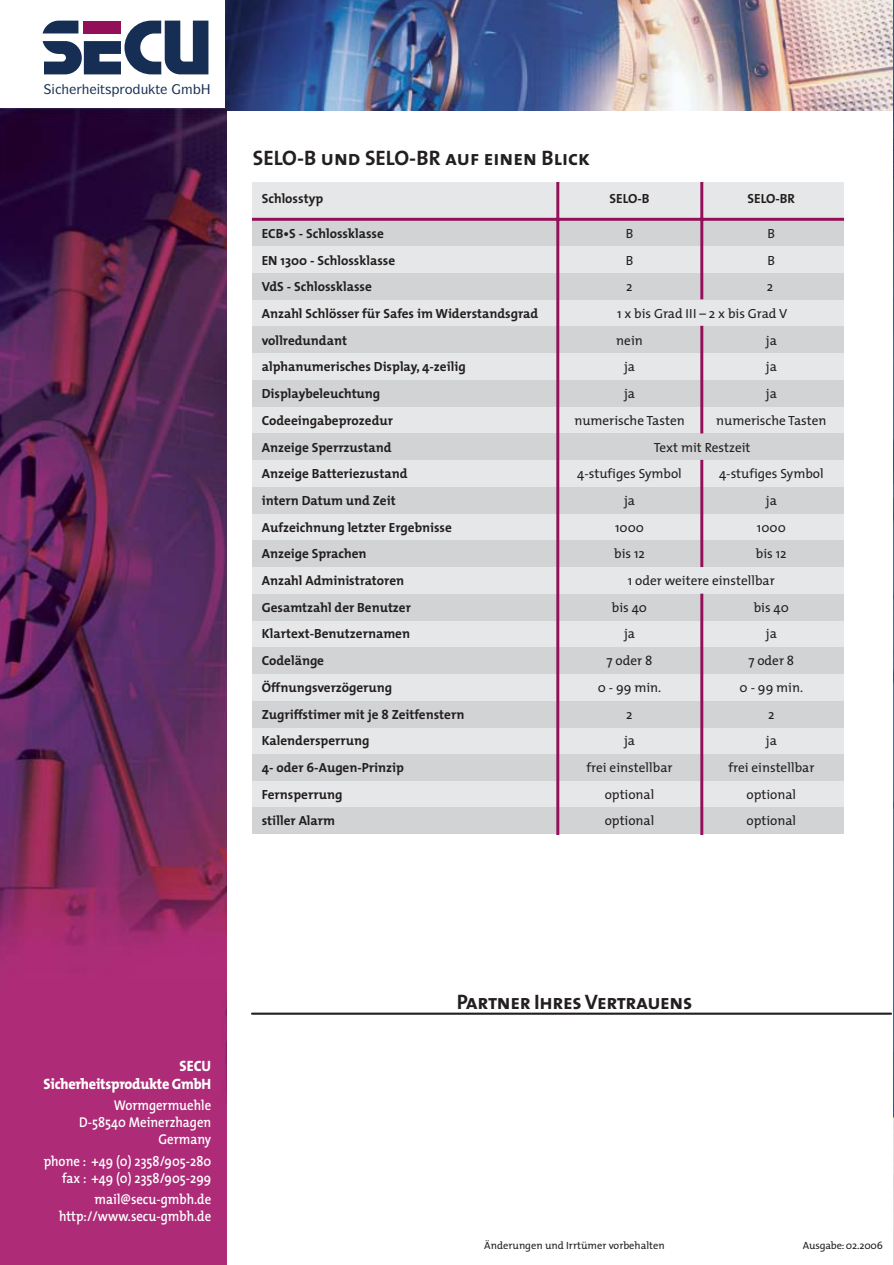
<style>
.page{position:relative;width:894px;height:1265px;background:#fff}
.page>*{position:absolute;margin:0;border:0;box-sizing:border-box;transform-origin:0 0}
.t1{font:21px "The Mix Bold Caps";letter-spacing:-.015em;color:#231f1f}
.t2{font:800 15px/18px "The Mix";letter-spacing:-.015em;color:#fff;text-align:right;scale:.95 1}
.t3{font:600 14.25px/17.1px "The Mix";color:#fff;text-align:right;scale:.9 1}
.t4{font:700 13.35px "The Mix";color:#231f1f}
.t5{font:13.35px "The Mix";color:#231f1f}
.t6{font:500 13.35px "Symbol";color:#162e53}
.t7{font:10.5px "The Mix";color:#231f1f}
</style>
<div class="page">
<img style="left:226px;top:0;width:667px;height:111px">
<img style="left:0;top:109px;width:226px;height:1155px">
<svg style="left:43px;top:21px;width:165px;height:53px"></svg>
<hr style="left:252px;top:1012px;width:639px;height:2px;background:#231f1f">
<img style="left:893px;top:0;width:1px;height:1264px">
<div style="left:252px;top:182px;width:592px;height:652px;background:#e6e7e8"></div>
<div style="left:252px;top:219px;width:592px;height:27px;background:#d1d3d5"></div>
<div style="left:252px;top:273px;width:592px;height:27px;background:#d1d3d5"></div>
<div style="left:252px;top:326px;width:592px;height:27px;background:#d1d3d5"></div>
<div style="left:252px;top:380px;width:592px;height:26px;background:#d1d3d5"></div>
<div style="left:252px;top:433px;width:592px;height:27px;background:#d1d3d5"></div>
<div style="left:252px;top:487px;width:592px;height:26px;background:#d1d3d5"></div>
<div style="left:252px;top:540px;width:592px;height:27px;background:#d1d3d5"></div>
<div style="left:252px;top:593px;width:592px;height:27px;background:#d1d3d5"></div>
<div style="left:252px;top:647px;width:592px;height:27px;background:#d1d3d5"></div>
<div style="left:252px;top:700px;width:592px;height:27px;background:#d1d3d5"></div>
<div style="left:252px;top:754px;width:592px;height:27px;background:#d1d3d5"></div>
<div style="left:252px;top:807px;width:592px;height:27px;background:#d1d3d5"></div>
<hr style="left:252px;top:218px;width:592px;height:3px;background:#930f58">
<hr style="left:556px;top:182px;width:3px;height:652px;background:#930f58">
<hr style="left:700px;top:182px;width:3px;height:117px;background:#930f58">
<hr style="left:700px;top:326px;width:3px;height:107px;background:#930f58">
<hr style="left:700px;top:593px;width:3px;height:241px;background:#930f58">
<hr style="left:700px;top:460px;width:3px;height:107px;background:#930f58">
<p class="t6" style="left:100px;top:84px;width:62px">▼▲ □◆▼</p>
<h1 class="t1" style="left:253px;top:146px;width:339px">SELO-B und SELO-BR auf einen Blick</h1>
<p class="t4" style="left:262px;top:193px;width:63px">Schlosstyp</p>
<p class="t4" style="left:609px;top:193px;width:42px">SELO-B</p>
<p class="t4" style="left:747px;top:193px;width:49px">SELO-BR</p>
<p class="t4" style="left:262px;top:228px;width:124px">ECB•S - Schlossklasse</p>
<p class="t5" style="left:626px;top:228px;width:9px">B</p>
<p class="t5" style="left:768px;top:228px;width:9px">B</p>
<p class="t4" style="left:262px;top:255px;width:135px">EN 1300 - Schlossklasse</p>
<p class="t5" style="left:626px;top:255px;width:9px">B</p>
<p class="t5" style="left:768px;top:255px;width:9px">B</p>
<p class="t4" style="left:262px;top:282px;width:112px">VdS - Schlossklasse</p>
<p class="t5" style="left:626px;top:282px;width:8px">2</p>
<p class="t5" style="left:767px;top:282px;width:8px">2</p>
<p class="t4" style="left:262px;top:309px;width:278px">Anzahl Schlösser für Safes im Widerstandsgrad</p>
<p class="t5" style="left:617px;top:309px;width:172px">1 x bis Grad III – 2 x bis Grad V</p>
<p class="t4" style="left:262px;top:335px;width:87px">vollredundant</p>
<p class="t5" style="left:616px;top:335px;width:28px">nein</p>
<p class="t5" style="left:766px;top:335px;width:12px">ja</p>
<p class="t4" style="left:262px;top:362px;width:206px">alphanumerisches Display, 4-zeilig</p>
<p class="t5" style="left:624px;top:362px;width:12px">ja</p>
<p class="t5" style="left:766px;top:362px;width:12px">ja</p>
<p class="t4" style="left:262px;top:389px;width:120px">Displaybeleuchtung</p>
<p class="t5" style="left:624px;top:389px;width:12px">ja</p>
<p class="t5" style="left:766px;top:389px;width:12px">ja</p>
<p class="t4" style="left:262px;top:415px;width:133px">Codeeingabeprozedur</p>
<p class="t5" style="left:574px;top:415px;width:112px">numerische Tasten</p>
<p class="t5" style="left:716px;top:415px;width:112px">numerische Tasten</p>
<p class="t4" style="left:262px;top:442px;width:131px">Anzeige Sperrzustand</p>
<p class="t5" style="left:654px;top:442px;width:98px">Text mit Restzeit</p>
<p class="t4" style="left:262px;top:469px;width:147px">Anzeige Batteriezustand</p>
<p class="t5" style="left:577px;top:469px;width:106px">4-stufiges Symbol</p>
<p class="t5" style="left:719px;top:469px;width:106px">4-stufiges Symbol</p>
<p class="t4" style="left:262px;top:495px;width:135px">intern Datum und Zeit</p>
<p class="t5" style="left:624px;top:495px;width:12px">ja</p>
<p class="t5" style="left:766px;top:495px;width:12px">ja</p>
<p class="t4" style="left:262px;top:522px;width:192px">Aufzeichnung letzter Ergebnisse</p>
<p class="t5" style="left:615px;top:522px;width:30px">1000</p>
<p class="t5" style="left:757px;top:522px;width:30px">1000</p>
<p class="t4" style="left:262px;top:549px;width:106px">Anzeige Sprachen</p>
<p class="t5" style="left:614px;top:549px;width:32px">bis 12</p>
<p class="t5" style="left:756px;top:549px;width:32px">bis 12</p>
<p class="t4" style="left:262px;top:576px;width:144px">Anzahl Administratoren</p>
<p class="t5" style="left:628px;top:575px;width:149px">1 oder weitere einstellbar</p>
<p class="t4" style="left:262px;top:602px;width:151px">Gesamtzahl der Benutzer</p>
<p class="t5" style="left:612px;top:602px;width:37px">bis 40</p>
<p class="t5" style="left:754px;top:602px;width:37px">bis 40</p>
<p class="t4" style="left:262px;top:629px;width:150px">Klartext-Benutzernamen</p>
<p class="t5" style="left:624px;top:629px;width:12px">ja</p>
<p class="t5" style="left:766px;top:629px;width:12px">ja</p>
<p class="t4" style="left:262px;top:656px;width:64px">Codelänge</p>
<p class="t5" style="left:607px;top:656px;width:47px">7 oder 8</p>
<p class="t5" style="left:748px;top:656px;width:47px">7 oder 8</p>
<p class="t4" style="left:262px;top:682px;width:132px">Öffnungsverzögerung</p>
<p class="t5" style="left:598px;top:682px;width:65px">0 - 99 min.</p>
<p class="t5" style="left:740px;top:682px;width:65px">0 - 99 min.</p>
<p class="t4" style="left:262px;top:709px;width:204px">Zugriffstimer mit je 8 Zeitfenstern</p>
<p class="t5" style="left:626px;top:709px;width:8px">2</p>
<p class="t5" style="left:768px;top:709px;width:8px">2</p>
<p class="t4" style="left:262px;top:736px;width:109px">Kalendersperrung</p>
<p class="t5" style="left:624px;top:736px;width:12px">ja</p>
<p class="t5" style="left:766px;top:736px;width:12px">ja</p>
<p class="t4" style="left:262px;top:762px;width:144px">4- oder 6-Augen-Prinzip</p>
<p class="t5" style="left:587px;top:762px;width:87px">frei einstellbar</p>
<p class="t5" style="left:728px;top:762px;width:87px">frei einstellbar</p>
<p class="t4" style="left:262px;top:789px;width:82px">Fernsperrung</p>
<p class="t5" style="left:605px;top:789px;width:51px">optional</p>
<p class="t5" style="left:747px;top:789px;width:51px">optional</p>
<p class="t4" style="left:262px;top:816px;width:75px">stiller Alarm</p>
<p class="t5" style="left:605px;top:816px;width:51px">optional</p>
<p class="t5" style="left:747px;top:816px;width:51px">optional</p>
<p class="t2" style="left:44px;top:1058px;width:178px">SECU<br>Sicherheitsprodukte GmbH</p>
<p class="t3" style="left:79px;top:1098px;width:148px">Wormgermuehle<br>D-58540 Meinerzhagen<br>Germany</p>
<p class="t3" style="left:44px;top:1153px;width:188px">phone : +49 (0) 2358/905-280 fax : +49 (0) 2358/905-299</p>
<p class="t3" style="left:59px;top:1192px;width:170px">mail@secu-gmbh.de http://www.secu-gmbh.de</p>
<h1 class="t1" style="left:457px;top:989px;width:237px">Partner Ihres Vertrauens</h1>
<p class="t7" style="left:484px;top:1241px;width:182px">Änderungen und Irrtümer vorbehalten</p>
<p class="t7" style="left:803px;top:1241px;width:82px">Ausgabe: 02.2006</p>
</div>
